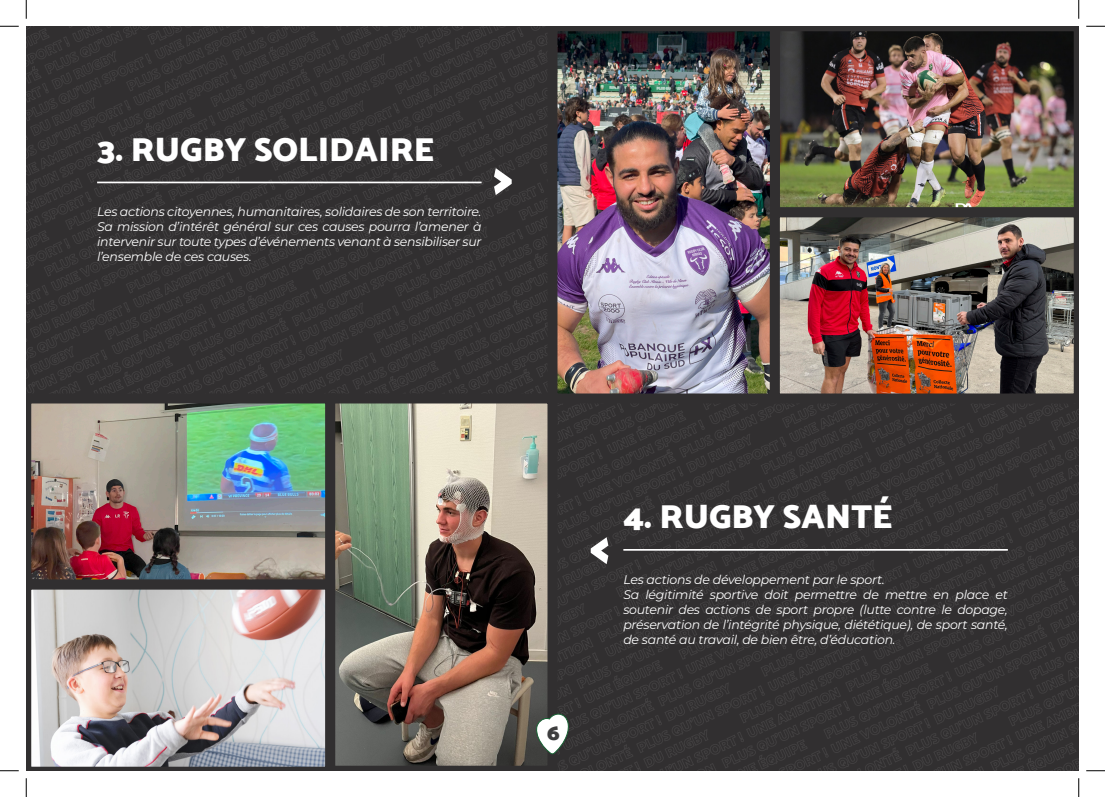
<style>
.page{position:relative;width:1105px;height:797px;background:#fff}
.page>*{position:absolute;margin:0;border:0;box-sizing:border-box;transform-origin:0 0}
.t1{font:33.75px "Mosk Ultra Bold 900";color:#fff}
.t2{font:21.5px "Mosk Ultra Bold 900";color:#3e3e3f}
.t3{font:italic 12.5px/15px "Montserrat";letter-spacing:-.02em;color:#fff;text-align:justify}
</style>
<div class="page">
<img style="left:26px;top:26px;width:1053px;height:745px">
<svg style="left:0;top:25px;width:19px;height:2px"></svg>
<svg style="left:1086px;top:25px;width:19px;height:2px"></svg>
<svg style="left:0;top:770px;width:19px;height:1px"></svg>
<svg style="left:1086px;top:770px;width:19px;height:1px"></svg>
<svg style="left:25px;top:0;width:2px;height:19px"></svg>
<svg style="left:25px;top:778px;width:2px;height:19px"></svg>
<svg style="left:1078px;top:0;width:1px;height:19px"></svg>
<svg style="left:1078px;top:778px;width:1px;height:19px"></svg>
<p class="t1" style="left:97px;top:128px;width:338px">3. RUGBY SOLIDAIRE</p>
<p class="t3" style="left:97px;top:204px;width:386px">Les actions citoyennes, humanitaires, solidaires de son territoire.</p>
<p class="t3" style="left:97px;top:219px;width:386px">Sa mission d’intérêt général sur ces causes pourra l’amener à intervenir sur toute types d’événements venant à sensibiliser sur l’ensemble de ces causes.</p>
<p class="t2" style="left:547px;top:719px;width:14px">6</p>
<p class="t1" style="left:623px;top:495px;width:271px">4. RUGBY SANTÉ</p>
<p class="t3" style="left:623px;top:571px;width:263px">Les actions de développement par le sport.</p>
<p class="t3" style="left:623px;top:586px;width:386px">Sa légitimité sportive doit permettre de mettre en place et soutenir des actions de sport propre (lutte contre le dopage, préservation de l’intégrité physique, diététique), de sport santé, de santé au travail, de bien être, d’éducation.</p>
</div>
